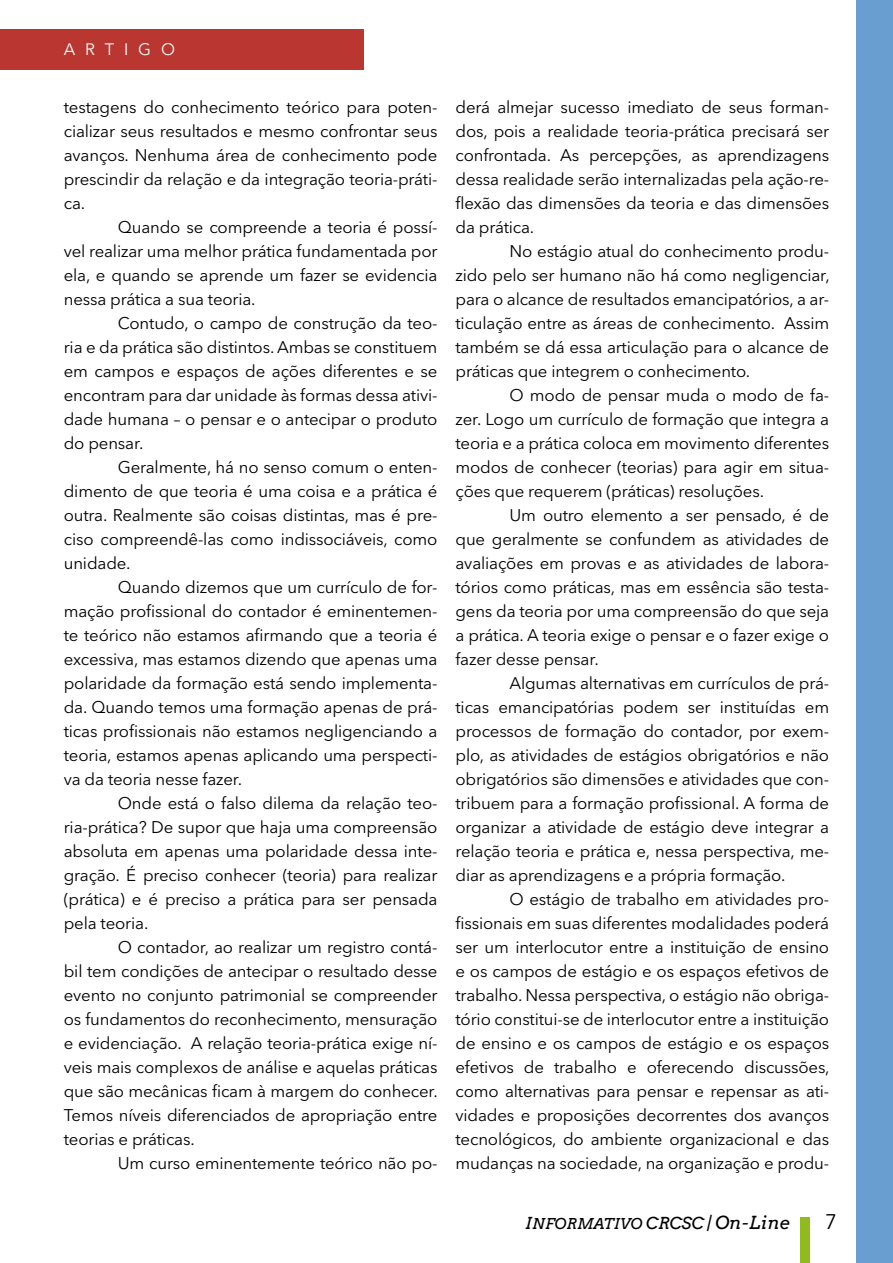
<style>
.page{position:relative;width:893px;height:1263px;background:#fff}
.page>*{position:absolute;margin:0;border:0;box-sizing:border-box;transform-origin:0 0}
.t1{font:21px "Avenir Next LT Pro";color:#000}
.t2{font:16.8px/24px "Avenir Next LT Pro";letter-spacing:-.01em;color:#000;text-align:justify}
.t3{font:16.5px "Avenir Next LT Pro";letter-spacing:.6em;color:#fff}
.t4{font:italic 15px "Arvo";color:#000}
.s1{font-size:16.5px}
.s2{font-size:18px}
</style>
<div class="page">
<div style="left:800px;top:1217px;width:10px;height:46px;background:#90ba1e"></div>
<div style="left:0;top:29px;width:364px;height:41px;background:#b93730"></div>
<div style="left:857px;top:0;width:36px;height:1263px;background:#689ed0"></div>
<p class="t3" style="left:64px;top:39px;width:113px">ARTIGO</p>
<p class="t2" style="left:64px;top:95px;width:375px">testagens do conhecimento teórico para poten&shy;cializar seus resultados e mesmo confrontar seus avanços. Nenhuma área de conhecimento pode prescindir da relação e da integração teoria-práti&shy;ca.</p>
<p class="t2" style="left:64px;top:215px;width:375px;text-indent:54px">Quando se compreende a teoria é possí&shy;vel realizar uma melhor prática fundamentada por ela, e quando se aprende um fazer se evidencia nessa prática a sua teoria.</p>
<p class="t2" style="left:64px;top:311px;width:375px;text-indent:54px">Contudo, o campo de construção da teo&shy;ria e da prática são distintos. Ambas se constituem em campos e espaços de ações diferentes e se encontram para dar unidade às formas dessa ativi&shy;dade humana – o pensar e o antecipar o produto do pensar.</p>
<p class="t2" style="left:64px;top:455px;width:375px;text-indent:54px">Geralmente, há no senso comum o enten&shy;dimento de que teoria é uma coisa e a prática é outra. Realmente são coisas distintas, mas é pre&shy;ciso compreendê-las como indissociáveis, como unidade.</p>
<p class="t2" style="left:64px;top:575px;width:375px;text-indent:54px">Quando dizemos que um currículo de for&shy;mação profissional do contador é eminentemen&shy;te teórico não estamos afirmando que a teoria é excessiva, mas estamos dizendo que apenas uma polaridade da formação está sendo implementa&shy;da. Quando temos uma formação apenas de prá&shy;ticas profissionais não estamos negligenciando a teoria, estamos apenas aplicando uma perspecti&shy;va da teoria nesse fazer.</p>
<p class="t2" style="left:64px;top:791px;width:375px;text-indent:54px">Onde está o falso dilema da relação teo&shy;ria-prática? De supor que haja uma compreensão absoluta em apenas uma polaridade dessa inte&shy;gração. É preciso conhecer (teoria) para realizar (prática) e é preciso a prática para ser pensada pela teoria.</p>
<p class="t2" style="left:64px;top:935px;width:376px;text-indent:54px">O contador, ao realizar um registro contá&shy;bil tem condições de antecipar o resultado desse evento no conjunto patrimonial se compreender os fundamentos do reconhecimento, mensuração e evidenciação. A relação teoria-prática exige ní&shy;veis mais complexos de análise e aquelas práticas que são mecânicas ficam à margem do conhecer.<br>Temos níveis diferenciados de apropriação entre teorias e práticas.</p>
<p class="t2" style="left:118px;top:1151px;width:321px">Um curso eminentemente teórico não po-</p>
<p class="t2" style="left:455px;top:95px;width:375px">derá almejar sucesso imediato de seus forman&shy;dos, pois a realidade teoria-prática precisará ser confrontada. As percepções, as aprendizagens dessa realidade serão internalizadas pela ação-re&shy;flexão das dimensões da teoria e das dimensões da prática.</p>
<p class="t2" style="left:455px;top:239px;width:376px;text-indent:54px">No estágio atual do conhecimento produ&shy;zido pelo ser humano não há como negligenciar, para o alcance de resultados emancipatórios, a ar&shy;ticulação entre as áreas de conhecimento. Assim também se dá essa articulação para o alcance de práticas que integrem o conhecimento.</p>
<p class="t2" style="left:455px;top:383px;width:375px;text-indent:54px">O modo de pensar muda o modo de fa&shy;zer. Logo um currículo de formação que integra a teoria e a prática coloca em movimento diferentes modos de conhecer (teorias) para agir em situa&shy;ções que requerem (práticas) resoluções.</p>
<p class="t2" style="left:455px;top:503px;width:375px;text-indent:54px">Um outro elemento a ser pensado, é de que geralmente se confundem as atividades de avaliações em provas e as atividades de labora&shy;tórios como práticas, mas em essência são testa&shy;gens da teoria por uma compreensão do que seja a prática. A teoria exige o pensar e o fazer exige o fazer desse pensar.</p>
<p class="t2" style="left:455px;top:671px;width:375px;text-indent:54px">Algumas alternativas em currículos de prá&shy;ticas emancipatórias podem ser instituídas em processos de formação do contador, por exem&shy;plo, as atividades de estágios obrigatórios e não obrigatórios são dimensões e atividades que con&shy;tribuem para a formação profissional. A forma de organizar a atividade de estágio deve integrar a relação teoria e prática e, nessa perspectiva, me&shy;diar as aprendizagens e a própria formação.</p>
<p class="t2" style="left:455px;top:887px;width:376px;text-indent:54px">O estágio de trabalho em atividades pro&shy;fissionais em suas diferentes modalidades poderá ser um interlocutor entre a instituição de ensino e os campos de estágio e os espaços efetivos de trabalho. Nessa perspectiva, o estágio não obriga&shy;tório constitui-se de interlocutor entre a instituição de ensino e os campos de estágio e os espaços efetivos de trabalho e oferecendo discussões, como alternativas para pensar e repensar as ati&shy;vidades e proposições decorrentes dos avanços tecnológicos, do ambiente organizacional e das mudanças na sociedade, na organização e produ-</p>
<p class="t4" style="left:525px;top:1214px;width:266px"><span class="s1">I</span>NFORMATIVO <span class="s1">CRCSC |</span> <span class="s2">On-Line</span></p>
<p class="t1" style="left:825px;top:1209px;width:14px">7</p>
</div>
